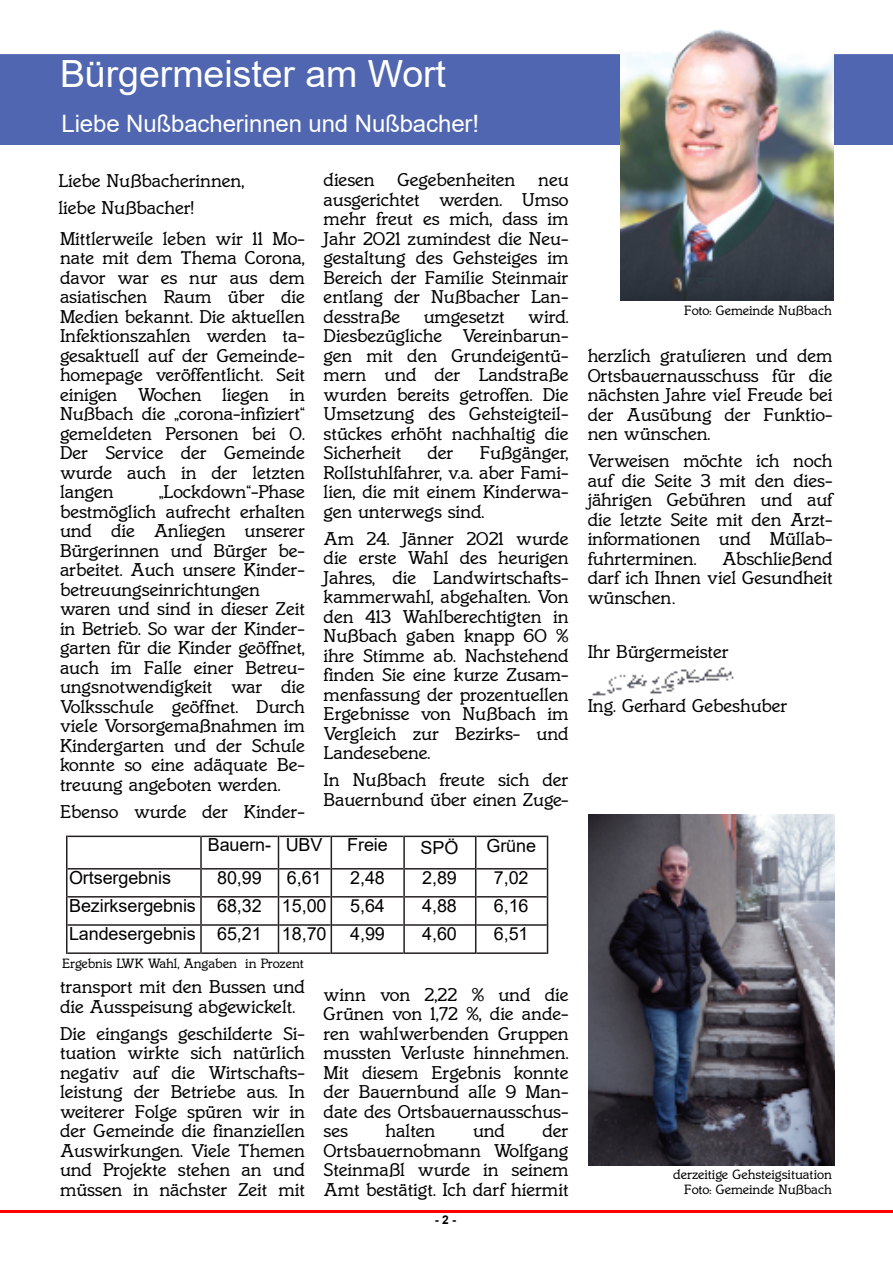
<style>
.page{position:relative;width:893px;height:1263px;background:#fff}
.page>*{position:absolute;margin:0;border:0;box-sizing:border-box;transform-origin:0 0}
.t1{font:37.5px "Arial";color:#fff}
.t2{font:24px "Arial";letter-spacing:-.005em;color:#fff}
.t3{font:18px "Arial";letter-spacing:-.005em;color:#000}
.t4{font:16.5px/19.5px "Italia";letter-spacing:-.005em;color:#000;text-align:justify}
.t5{font:12px/15px "Italia";letter-spacing:-.005em;color:#000;text-align:right}
.t6{font:700 12px "Arial";color:#000}
.s1{font-family:"Arial"}
</style>
<div class="page">
<hr style="left:0;top:1211px;width:893px;height:2px;background:#f00">
<div style="left:0;top:54px;width:621px;height:91px;background:#5066b0"></div>
<div style="left:833px;top:54px;width:60px;height:91px;background:#5066b0"></div>
<img style="left:621px;top:30px;width:212px;height:270px">
<img style="left:592px;top:667px;width:142px;height:29px">
<hr style="left:200px;top:836px;width:2px;height:33px;background:#231f20">
<hr style="left:66px;top:836px;width:2px;height:33px;background:#231f20">
<hr style="left:278px;top:836px;width:1px;height:33px;background:#231f20">
<hr style="left:331px;top:836px;width:1px;height:33px;background:#231f20">
<hr style="left:403px;top:836px;width:2px;height:33px;background:#231f20">
<hr style="left:475px;top:836px;width:1px;height:33px;background:#231f20">
<hr style="left:547px;top:836px;width:1px;height:33px;background:#231f20">
<hr style="left:200px;top:869px;width:2px;height:28px;background:#231f20">
<hr style="left:66px;top:869px;width:2px;height:28px;background:#231f20">
<hr style="left:403px;top:869px;width:2px;height:28px;background:#231f20">
<hr style="left:200px;top:897px;width:2px;height:28px;background:#231f20">
<hr style="left:66px;top:897px;width:2px;height:28px;background:#231f20">
<hr style="left:403px;top:897px;width:2px;height:28px;background:#231f20">
<hr style="left:200px;top:925px;width:2px;height:29px;background:#231f20">
<hr style="left:66px;top:925px;width:2px;height:29px;background:#231f20">
<svg style="left:278px;top:869px;width:1px;height:85px"></svg>
<svg style="left:331px;top:869px;width:1px;height:85px"></svg>
<hr style="left:403px;top:925px;width:2px;height:29px;background:#231f20">
<svg style="left:475px;top:869px;width:1px;height:85px"></svg>
<svg style="left:547px;top:869px;width:1px;height:85px"></svg>
<hr style="left:68px;top:868px;width:132px;height:1px;background:#231f20">
<hr style="left:68px;top:836px;width:132px;height:1px;background:#231f20">
<hr style="left:202px;top:868px;width:76px;height:1px;background:#231f20">
<hr style="left:202px;top:836px;width:76px;height:1px;background:#231f20">
<hr style="left:279px;top:868px;width:52px;height:1px;background:#231f20">
<hr style="left:279px;top:836px;width:52px;height:1px;background:#231f20">
<hr style="left:332px;top:868px;width:71px;height:1px;background:#231f20">
<hr style="left:332px;top:836px;width:71px;height:1px;background:#231f20">
<hr style="left:405px;top:868px;width:70px;height:1px;background:#231f20">
<hr style="left:405px;top:836px;width:70px;height:1px;background:#231f20">
<hr style="left:476px;top:868px;width:71px;height:1px;background:#231f20">
<hr style="left:476px;top:836px;width:71px;height:1px;background:#231f20">
<hr style="left:68px;top:896px;width:132px;height:1px;background:#231f20">
<hr style="left:202px;top:896px;width:76px;height:1px;background:#231f20">
<hr style="left:279px;top:896px;width:52px;height:1px;background:#231f20">
<hr style="left:332px;top:896px;width:71px;height:1px;background:#231f20">
<hr style="left:405px;top:896px;width:70px;height:1px;background:#231f20">
<hr style="left:476px;top:896px;width:71px;height:1px;background:#231f20">
<hr style="left:68px;top:924px;width:132px;height:2px;background:#231f20">
<hr style="left:202px;top:924px;width:76px;height:2px;background:#231f20">
<hr style="left:279px;top:924px;width:52px;height:2px;background:#231f20">
<hr style="left:332px;top:924px;width:71px;height:2px;background:#231f20">
<hr style="left:405px;top:924px;width:70px;height:2px;background:#231f20">
<hr style="left:476px;top:924px;width:71px;height:2px;background:#231f20">
<hr style="left:68px;top:952px;width:132px;height:2px;background:#231f20">
<hr style="left:202px;top:952px;width:76px;height:2px;background:#231f20">
<hr style="left:279px;top:952px;width:52px;height:2px;background:#231f20">
<hr style="left:332px;top:952px;width:71px;height:2px;background:#231f20">
<hr style="left:405px;top:952px;width:70px;height:2px;background:#231f20">
<hr style="left:476px;top:952px;width:71px;height:2px;background:#231f20">
<img style="left:588px;top:814px;width:247px;height:352px">
<h1 class="t1" style="left:60px;top:53px;width:387px">Bürgermeister am Wort</h1>
<h2 class="t2" style="left:62px;top:110px;width:419px">Liebe Nußbacherinnen und Nußbacher!</h2>
<p class="t4" style="left:58px;top:167px;width:187px;line-height:27px">Liebe Nußbacherinnen, liebe Nußbacher!</p>
<p class="t4" style="left:60px;top:229px;width:247px">Mittlerweile leben wir 11 Mo&shy;nate mit dem Thema Corona, davor war es nur aus dem asiatischen Raum über die Medien bekannt. Die aktuellen Infektionszahlen werden ta&shy;gesaktuell auf der Gemeinde&shy;homepage veröffentlicht. Seit einigen Wochen liegen in Nußbach die „corona-infiziert“ gemeldeten Personen bei 0.<br>Der Service der Gemeinde wurde auch in der letzten langen</p>
<p class="t4" style="left:60px;top:482px;width:247px;text-align:left;text-indent:99px">„Lockdown“-Phase bestmöglich aufrecht erhalten und die Anliegen unserer<br>Bürgerinnen und Bürger be&shy;arbeitet. Auch unsere Kinder&shy;betreuungseinrichtungen waren und sind in dieser Zeit in Betrieb. So war der Kinder&shy;garten für die Kinder geöffnet, auch im Falle einer Betreu&shy;ungsnotwendigkeit war die<br>Volksschule geöffnet. Durch viele Vorsorgemaßnahmen im<br>Kindergarten und der Schule konnte so eine adäquate Be&shy;treuung angeboten werden.</p>
<p class="t4" style="left:60px;top:802px;width:246px">Ebenso wurde der Kinder-</p>
<p class="t4" style="left:324px;top:170px;width:53px">diesen</p>
<p class="t4" style="left:397px;top:170px;width:119px">Gegebenheiten</p>
<p class="t4" style="left:324px;top:170px;width:246px;text-indent:215px">neu ausgerichtet werden. Umso mehr freut es mich, dass im Jahr 2021 zumindest die Neu&shy;gestaltung des Gehsteiges im Bereich der Familie Steinmair entlang der Nußbacher Lan&shy;desstraße</p>
<p class="t4" style="left:324px;top:306px;width:247px;text-indent:205px">wird.<br>Diesbezügliche Vereinbarun&shy;gen mit den Grundeigentü&shy;mern und der Landstraße wurden bereits getroffen. Die Umsetzung des Gehsteigteil&shy;stückes erhöht nachhaltig die Sicherheit</p>
<p class="t4" style="left:424px;top:306px;width:83px">umgesetzt</p>
<p class="t4" style="left:428px;top:443px;width:27px">der</p>
<p class="t4" style="left:324px;top:443px;width:246px;text-indent:156px">Fußgänger, Rollstuhlfahrer, v.a. aber Fami&shy;lien, die mit einem Kinderwa&shy;gen unterwegs sind.</p>
<p class="t4" style="left:324px;top:528px;width:247px">Am 24. Jänner 2021 wurde die erste Wahl des heurigen Jahres, die Landwirtschafts&shy;kammerwahl, abgehalten. Von den 413 Wahlberechtigten in Nußbach gaben knapp 60 % ihre Stimme ab. Nachstehend finden Sie eine kurze Zusam&shy;menfassung der prozentuellen Ergebnisse von Nußbach im Vergleich zur Bezirks- und Landesebene.</p>
<p class="t4" style="left:324px;top:770px;width:246px">In Nußbach freute sich der<br>Bauernbund über einen Zuge-</p>
<p class="t3" style="left:208px;top:835px;width:116px">Bauern- UBV</p>
<p class="t3" style="left:347px;top:835px;width:42px">Freie</p>
<p class="t3" style="left:421px;top:838px;width:39px">SPÖ</p>
<p class="t3" style="left:486px;top:835px;width:51px">Grüne</p>
<p class="t3" style="left:69px;top:868px;width:103px">Ortsergebnis</p>
<p class="t3" style="left:217px;top:868px;width:46px">80,99</p>
<p class="t3" style="left:287px;top:868px;width:36px">6,61</p>
<p class="t3" style="left:350px;top:868px;width:36px">2,48</p>
<p class="t3" style="left:422px;top:868px;width:36px">2,89</p>
<p class="t3" style="left:494px;top:868px;width:36px">7,02</p>
<p class="t3" style="left:69px;top:896px;width:259px">Bezirksergebnis 68,32 15,00</p>
<p class="t3" style="left:350px;top:896px;width:36px">5,64</p>
<p class="t3" style="left:422px;top:896px;width:36px">4,88</p>
<p class="t3" style="left:494px;top:896px;width:36px">6,16</p>
<p class="t3" style="left:69px;top:924px;width:259px">Landesergebnis 65,21 18,70</p>
<p class="t3" style="left:350px;top:924px;width:36px">4,99</p>
<p class="t3" style="left:422px;top:924px;width:36px">4,60</p>
<p class="t3" style="left:494px;top:924px;width:36px">6,51</p>
<p class="t5" style="left:62px;top:956px;width:243px">Ergebnis LWK Wahl, Angaben in Prozent</p>
<p class="t4" style="left:60px;top:977px;width:247px">transport mit den Bussen und die Ausspeisung abgewickelt.</p>
<p class="t4" style="left:60px;top:1024px;width:247px">Die eingangs geschilderte Si&shy;tuation wirkte sich natürlich negativ auf die Wirtschafts&shy;leistung der Betriebe aus. In weiterer Folge spüren wir in der Gemeinde die finanziellen Auswirkungen. Viele Themen und Projekte stehen an und müssen in nächster Zeit mit</p>
<p class="t4" style="left:324px;top:984px;width:247px">winn von 2,22 % und die Grünen von 1,72 %, die ande&shy;ren wahlwerbenden Gruppen mussten Verluste hinnehmen.<br>Mit diesem Ergebnis konnte der Bauernbund alle 9 Man&shy;date des Ortsbauernausschus&shy;ses</p>
<p class="t4" style="left:386px;top:1121px;width:51px">halten</p>
<p class="t4" style="left:473px;top:1121px;width:34px">und</p>
<p class="t4" style="left:324px;top:1121px;width:246px;text-indent:219px">der Ortsbauernobmann Wolfgang Steinmaßl wurde in seinem Amt bestätigt. Ich darf hiermit</p>
<p class="t6" style="left:435px;top:1213px;width:23px">-2-</p>
<p class="t5" style="left:684px;top:303px;width:149px">Foto: Gemeinde Nußbach</p>
<p class="t4" style="left:588px;top:346px;width:247px">herzlich gratulieren und dem Ortsbauernausschuss für die nächsten Jahre viel Freude bei der Ausübung der Funktio&shy;nen wünschen.</p>
<p class="t4" style="left:588px;top:451px;width:246px">Verweisen möchte ich noch auf die Seite 3 mit den dies&shy;jährigen Gebühren und auf die letzte Seite mit den Arzt&shy;informationen und Müllab&shy;fuhrterminen.</p>
<p class="t4" style="left:588px;top:549px;width:247px;text-indent:134px">Abschließend darf ich Ihnen viel Gesundheit wünschen<span class="s1">.</span></p>
<p class="t4" style="left:588px;top:642px;width:143px">Ihr Bürgermeister</p>
<p class="t4" style="left:588px;top:696px;width:201px">Ing. Gerhard Gebeshuber</p>
<p class="t5" style="left:673px;top:1167px;width:160px">derzeitige Gehsteigsituation<br>Foto: Gemeinde Nußbach</p>
</div>
